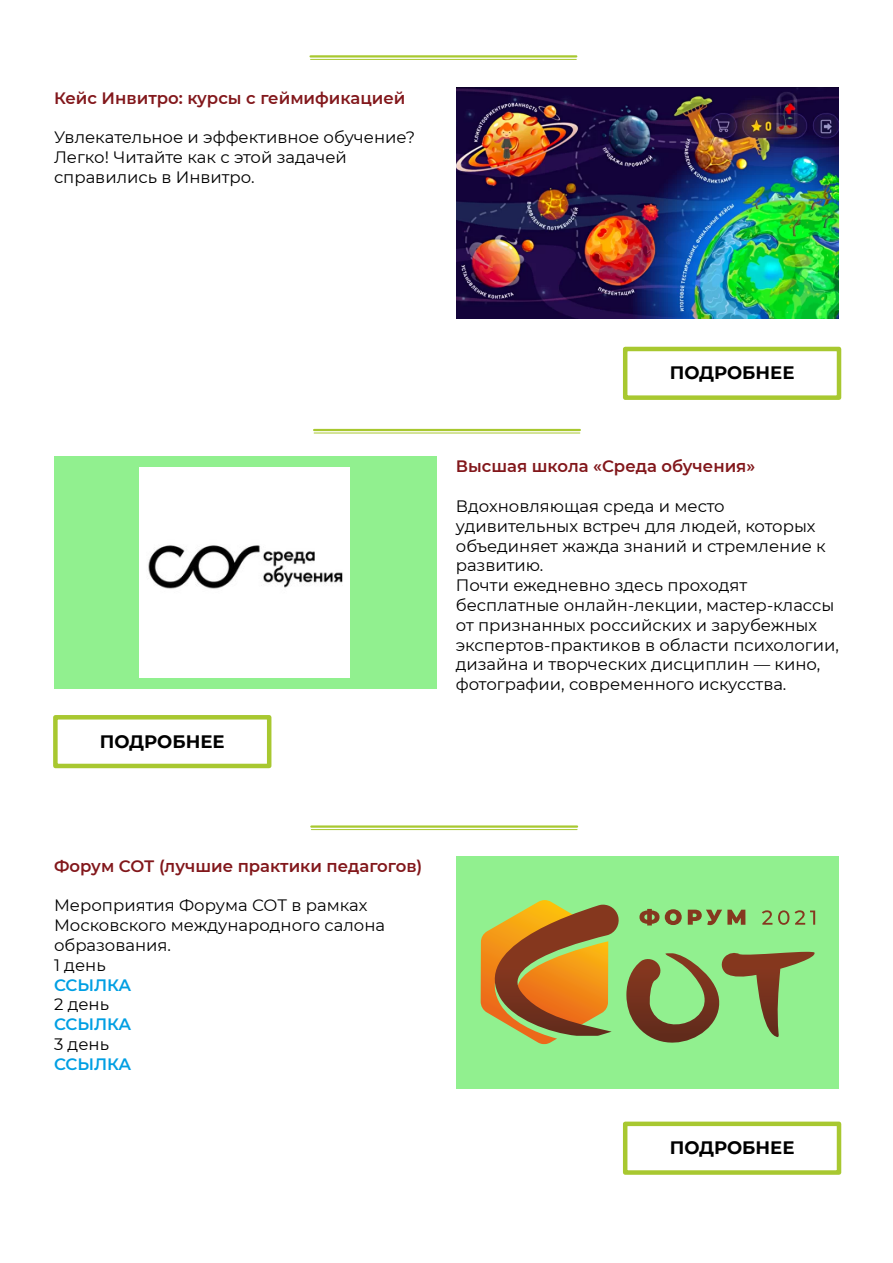
<style>
.page{position:relative;width:893px;height:1263px;background:#fff}
.page>*{position:absolute;margin:0;border:0;box-sizing:border-box;transform-origin:0 0}
.t1{font:700 18px "Montserrat";color:#000}
.t2{font:16.5px/19.8px "Montserrat";color:#000}
.t3{font:600 16.5px "Montserrat";color:#82171b}
.t4{font:600 16.5px "Montserrat";letter-spacing:-.005em;color:#009fe3}
</style>
<div class="page">
<div style="left:623px;top:347px;width:218px;height:53px;border:4px solid #a8c830"></div>
<hr style="left:311px;top:55px;width:265px;height:3px;background:#a8c830">
<hr style="left:311px;top:59px;width:265px;height:1px;background:#a8c830">
<hr style="left:314px;top:429px;width:266px;height:2px;background:#a8c830">
<hr style="left:314px;top:433px;width:266px;height:1px;background:#a8c830">
<div style="left:53px;top:715px;width:218px;height:53px;border:4px solid #a8c830"></div>
<div style="left:623px;top:1121px;width:218px;height:54px;border:4px solid #a8c830"></div>
<hr style="left:311px;top:825px;width:266px;height:3px;background:#a8c830">
<hr style="left:311px;top:829px;width:266px;height:1px;background:#a8c830">
<img style="left:457px;top:88px;width:382px;height:231px">
<div style="left:54px;top:456px;width:382px;height:233px;background:#91f08f"></div>
<img style="left:140px;top:467px;width:210px;height:210px">
<div style="left:456px;top:856px;width:383px;height:232px;background:#91f08f"></div>
<svg style="left:639px;top:909px;width:43px;height:16px"></svg>
<svg style="left:688px;top:910px;width:57px;height:15px"></svg>
<svg style="left:762px;top:910px;width:10px;height:15px"></svg>
<svg style="left:778px;top:910px;width:11px;height:15px"></svg>
<svg style="left:795px;top:910px;width:20px;height:15px"></svg>
<svg style="left:480px;top:900px;width:139px;height:144px"></svg>
<svg style="left:626px;top:952px;width:189px;height:91px"></svg>
<p class="t3" style="left:54px;top:86px;width:353px">Кейс Инвитро: курсы с геймификацией</p>
<p class="t2" style="left:54px;top:127px;width:363px">Увлекательное и эффективное обучение?<br>Легко! Читайте как с этой задачей справились в Инвитро.</p>
<p class="t1" style="left:100px;top:728px;width:126px">ПОДРОБНЕЕ</p>
<p class="t1" style="left:670px;top:360px;width:126px">ПОДРОБНЕЕ</p>
<p class="t3" style="left:456px;top:455px;width:301px">Высшая школа «Среда обучения»</p>
<p class="t2" style="left:456px;top:496px;width:385px">Вдохновляющая среда и место удивительных встреч для людей, которых объединяет жажда знаний и стремление к развитию.<br>Почти ежедневно здесь проходят бесплатные онлайн-лекции, мастер-классы от признанных российских и зарубежных экспертов-практиков в области психологии, дизайна и творческих дисциплин — кино, фотографии, современного искусства.</p>
<p class="t3" style="left:54px;top:854px;width:370px">Форум СОТ (лучшие практики педагогов)</p>
<p class="t2" style="left:54px;top:895px;width:333px">Мероприятия Форума СОТ в рамках<br>Московского международного салона образования.<br>1 день</p>
<p class="t4" style="left:54px;top:973px;width:79px">ССЫЛКА</p>
<p class="t2" style="left:54px;top:994px;width:57px">2 день</p>
<p class="t4" style="left:54px;top:1013px;width:79px">ССЫЛКА</p>
<p class="t2" style="left:54px;top:1034px;width:56px">3 день</p>
<p class="t4" style="left:54px;top:1052px;width:79px">ССЫЛКА</p>
<p class="t1" style="left:670px;top:1135px;width:126px">ПОДРОБНЕЕ</p>
</div>
